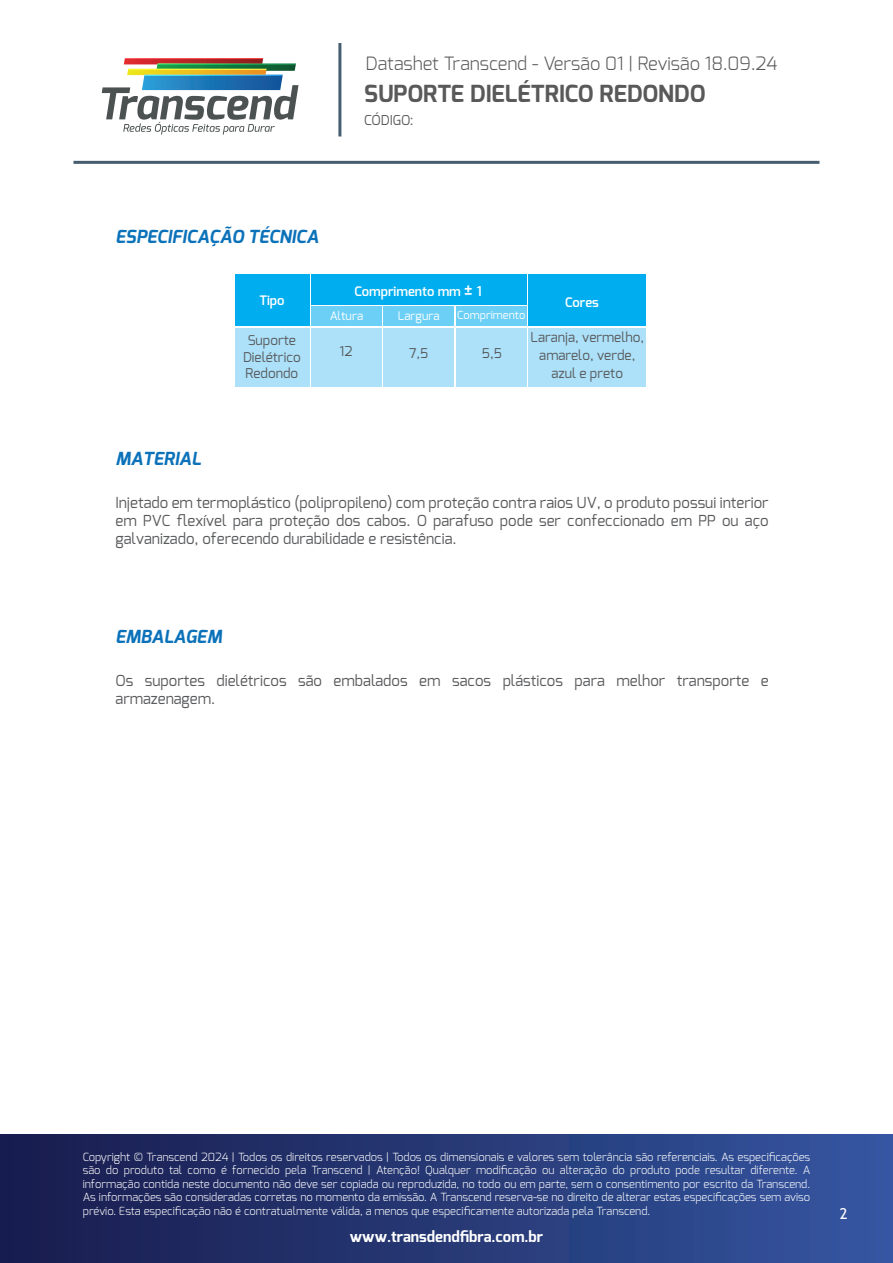
<style>
.page{position:relative;width:893px;height:1263px;background:#fff}
.page>*{position:absolute;margin:0;border:0;box-sizing:border-box;transform-origin:0 0}
.t1{font:700 23.55px "Exo";color:#595959}
.t2{font:300 18.3px "Exo";color:#595959}
.t3{font:italic 700 18px "Exo";color:#0b72ba}
.t4{font:15.15px/18px "Exo";color:#58595b;text-align:justify}
.t5{font:700 15px "Exo";color:#fff}
.t6{font:15px "Trebuchet MS";color:#fff}
.t7{font:13.65px "Exo";color:#595959}
.t8{font:13.5px/16.5px "Exo";color:#58595b;text-align:center}
.t9{font:600 13.05px "Exo";color:#fff}
.t10{font:11.85px "Exo";color:#fff}
.t11{font:300 11.25px/13.5px "Exo";color:#fff;text-align:justify}
.t12{font:11.1px "Exo";color:#fff}
.s1{font-size:16.5px}
.s2{font-size:13.5px}
</style>
<div class="page">
<hr style="left:73px;top:161px;width:746px;height:3px;background:#465d6f">
<div style="left:0;top:1134px;width:893px;height:128px;background:linear-gradient(to right,#181c4d,#3556a0)"></div>
<div style="left:311px;top:274px;width:216px;height:30px;background:#00aeef"></div>
<div style="left:311px;top:328px;width:71px;height:59px;background:#ace1f9"></div>
<div style="left:235px;top:328px;width:74px;height:59px;background:#ace1f9"></div>
<div style="left:384px;top:328px;width:70px;height:59px;background:#ace1f9"></div>
<div style="left:456px;top:328px;width:71px;height:59px;background:#ace1f9"></div>
<div style="left:529px;top:328px;width:117px;height:59px;background:#ace1f9"></div>
<div style="left:235px;top:274px;width:74px;height:52px;background:#00aeef"></div>
<div style="left:529px;top:274px;width:117px;height:52px;background:#00aeef"></div>
<div style="left:311px;top:306px;width:71px;height:20px;background:#6bcff6"></div>
<div style="left:384px;top:306px;width:70px;height:20px;background:#6bcff6"></div>
<div style="left:456px;top:306px;width:71px;height:20px;background:#6bcff6"></div>
<hr style="left:338px;top:43px;width:3px;height:93px;background:#465d6f">
<svg style="left:102px;top:58px;width:196px;height:77px"></svg>
<svg style="left:144px;top:75px;width:139px;height:1px"></svg>
<hr style="left:128px;top:69px;width:139px;height:1px;background:#fbf339">
<svg style="left:157px;top:63px;width:139px;height:2px"></svg>
<svg style="left:125px;top:58px;width:138px;height:1px"></svg>
<h2 class="t2" style="left:366px;top:51px;width:413px">Datashet Transcend - Versão 01 | Revisão 18.09.24</h2>
<h1 class="t1" style="left:364px;top:78px;width:343px">SUPORTE DIELÉTRICO REDONDO</h1>
<h3 class="t3" style="left:116px;top:225px;width:204px">ESPECIFICAÇÃO TÉCNICA</h3>
<p class="t7" style="left:364px;top:112px;width:51px">CÓDIGO:</p>
<p class="t9" style="left:354px;top:283px;width:129px">Comprimento mm <span class="s1">±</span> <span class="s2">1</span></p>
<p class="t9" style="left:259px;top:292px;width:27px">Tipo</p>
<p class="t9" style="left:565px;top:293px;width:35px">Cores</p>
<p class="t10" style="left:330px;top:308px;width:35px">Altura</p>
<p class="t10" style="left:398px;top:308px;width:43px">Largura</p>
<p class="t12" style="left:457px;top:308px;width:70px">Comprimento</p>
<h3 class="t3" style="left:116px;top:447px;width:87px">MATERIAL</h3>
<p class="t8" style="left:243px;top:332px;width:59px">Suporte<br>Dielétrico<br>Redondo</p>
<p class="t8" style="left:340px;top:343px;width:14px">12</p>
<p class="t8" style="left:409px;top:344px;width:21px">7,5</p>
<p class="t8" style="left:482px;top:344px;width:21px">5,5</p>
<p class="t8" style="left:530px;top:328px;width:115px;line-height:18px">Laranja, vermelho, amarelo, verde, azul e preto</p>
<p class="t4" style="left:116px;top:493px;width:655px">Injetado em termoplástico (polipropileno) com proteção contra raios UV, o produto possui interior em PVC flexível para proteção dos cabos. O parafuso pode ser confeccionado em PP ou aço galvanizado, oferecendo durabilidade e resistência.</p>
<h3 class="t3" style="left:116px;top:625px;width:108px">EMBALAGEM</h3>
<h3 class="t4" style="left:116px;top:671px;width:655px">Os suportes dielétricos são embalados em sacos plásticos para melhor transporte e armazenagem.</h3>
<p class="t11" style="left:83px;top:1150px;width:729px">Copyright © Transcend 2024 | Todos os direitos reservados | Todos os dimensionais e valores sem tolerância são referenciais. As especificações são do produto tal como é fornecido pela Transcend | Atenção! Qualquer modificação ou alteração do produto pode resultar diferente. A informação contida neste documento não deve ser copiada ou reproduzida, no todo ou em parte, sem o consentimento por escrito da Transcend.<br>As informações são consideradas corretas no momento da emissão. A Transcend reserva-se no direito de alterar estas especificações sem aviso prévio. Esta especificação não é contratualmente válida, a menos que especificamente autorizada pela Transcend.</p>
<h3 class="t5" style="left:350px;top:1227px;width:195px">www.transdendfibra.com.br</h3>
<h3 class="t6" style="left:840px;top:1204px;width:9px">2</h3>
</div>
